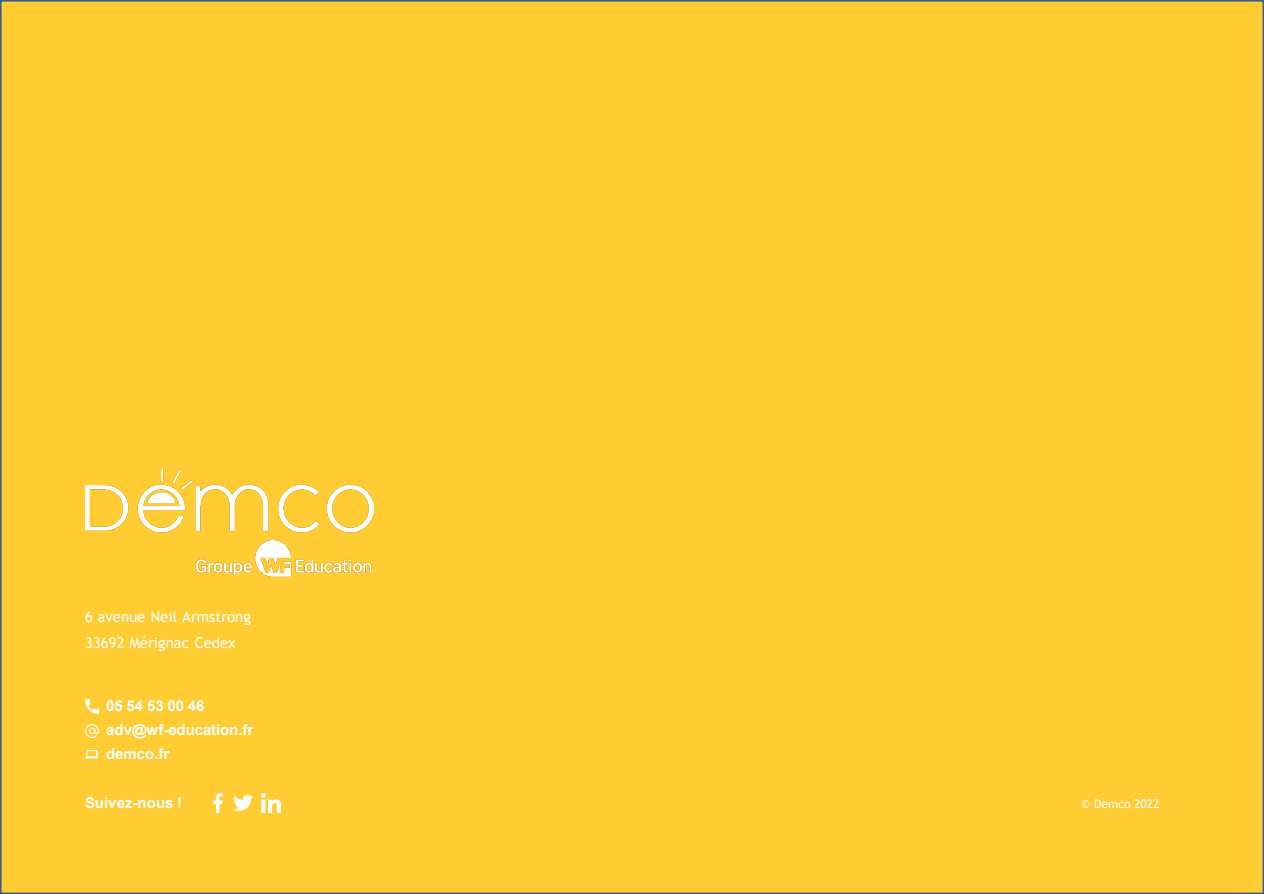
<style>
.page{position:relative;width:1264px;height:894px;background:#fff}
.page>*{position:absolute;margin:0;border:0;box-sizing:border-box;transform-origin:0 0}
.t1{font:700 15px "Arial";color:#fff}
.t2{font:15px "Trebuchet MS";color:#fff}
.t3{font:12px "Trebuchet MS";color:#fff}
</style>
<div class="page">
<div style="left:0;top:0;width:1263px;height:893px;background:#fc3"></div>
<img style="left:85px;top:699px;width:13px;height:14px">
<svg style="left:85px;top:724px;width:13px;height:13px"></svg>
<svg style="left:85px;top:750px;width:13px;height:8px"></svg>
<img style="left:213px;top:793px;width:10px;height:19px">
<img style="left:262px;top:793px;width:18px;height:19px">
<img style="left:233px;top:795px;width:19px;height:15px">
<img style="left:194px;top:540px;width:188px;height:37px">
<img style="left:85px;top:468px;width:288px;height:75px">
<p class="t2" style="left:85px;top:607px;width:167px">6 avenue Neil Armstrong</p>
<p class="t2" style="left:85px;top:632px;width:152px">33692 Mérignac Cedex</p>
<p class="t1" style="left:106px;top:695px;width:100px">05 54 53 00 46</p>
<p class="t1" style="left:106px;top:719px;width:148px">adv@wf-education.fr</p>
<p class="t1" style="left:106px;top:743px;width:65px">demco.fr</p>
<p class="t1" style="left:85px;top:791px;width:99px">Suivez-nous !</p>
<p class="t3" style="left:1081px;top:795px;width:80px">© Demco 2022</p>
</div>
